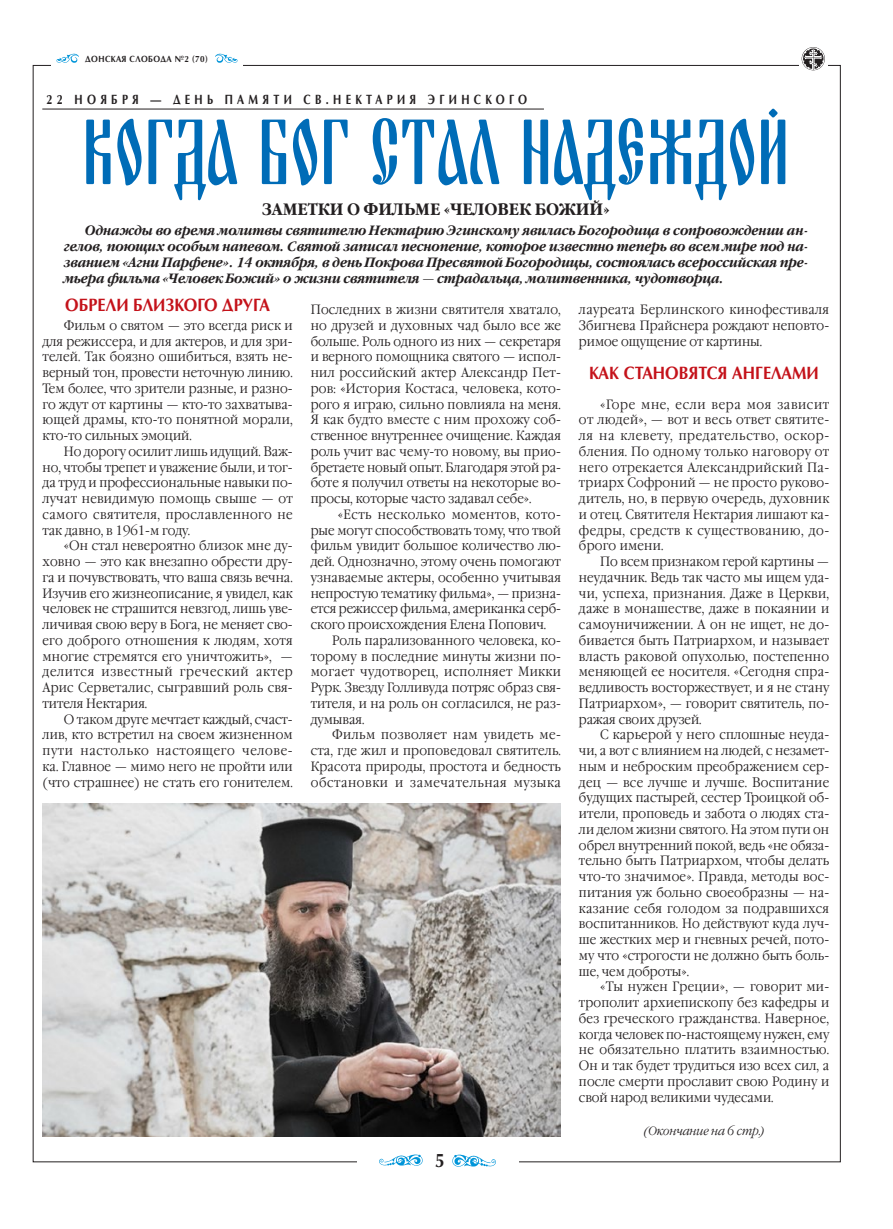
<style>
.page{position:relative;width:893px;height:1229px;background:#fff}
.page>*{position:absolute;margin:0;border:0;box-sizing:border-box;transform-origin:0 0}
.t1{font:96px "Blagovest One";color:#006cb7}
.t2{font:700 19.5px "AG Opus";color:#231f20;scale:.9 1}
.t3{font:700 18px "AG Opus";letter-spacing:.005em;color:#c4121a;scale:.9 1}
.t4{font:700 16.5px "Garamond C";color:#231f20;scale:.9 1}
.t5{font:300 13.5px/15.8px "Garamond C";letter-spacing:.01em;color:#231f20;text-align:justify;scale:.9 1}
.t6{font:italic 700 13.5px/15.8px "Garamond C";letter-spacing:-.005em;color:#231f20;text-align:justify;scale:.9 1}
.t7{font:700 13.5px "AG Opus";letter-spacing:.4em;color:#231f20;scale:.8 1}
.t8{font:italic 300 12px "Garamond C";letter-spacing:-.005em;color:#231f20;scale:.9 1}
.t9{font:700 9px "AG Opus";letter-spacing:.055em;color:#231f20;scale:.9 1}
</style>
<div class="page">
<svg style="left:802px;top:47px;width:23px;height:23px"></svg>
<img style="left:56px;top:53px;width:22px;height:10px">
<img style="left:215px;top:53px;width:22px;height:10px">
<img style="left:379px;top:1154px;width:43px;height:12px">
<img style="left:452px;top:1154px;width:44px;height:12px">
<img style="left:43px;top:803px;width:518px;height:334px">
<hr style="left:42px;top:109px;width:502px;height:1px;background:#231f20">
<p class="t9" style="left:85px;top:54px;width:138px">ДОНСКАЯ СЛОБОДА №2 (70)</p>
<p class="t7" style="left:47px;top:92px;width:186px">22 но ябр я ó день</p>
<p class="t7" style="left:225px;top:92px;width:15px">пам</p>
<p class="t7" style="left:263px;top:92px;width:26px">я ти</p>
<p class="t7" style="left:304px;top:92px;width:66px">св .Нектари</p>
<p class="t7" style="left:410px;top:92px;width:147px">я Эгин ско го</p>
<h1 class="t1" style="left:82px;top:102px;width:708px">Когда Бог стал надеждой</h1>
<p class="t4" style="left:262px;top:200px;width:388px">Заметки о фильме «Человек Божий»</p>
<p class="t6" style="left:64px;top:224px;width:828px;text-indent:21px">Однажды во время молитвы святителю Нектарию Эгинскому явилась Богородица в сопровождении ан&shy;гелов, поющих особым напевом. Святой записал песнопение, которое известно теперь во всем мире под на&shy;званием «Агни Парфене». 14 октября, в день Покрова Пресвятой Богородицы, состоялась всероссийская пре&shy;мьера фильма «Человек Божий» о жизни святителя — страдальца, молитвенника, чудотворца.</p>
<h3 class="t3" style="left:65px;top:295px;width:229px">Обрели близкого друга</h3>
<p class="t5" style="left:43px;top:318px;width:280px;text-indent:21px">Фильм о святом — это всегда риск и для режиссера, и для актеров, и для зри&shy;телей. Так боязно ошибиться, взять не&shy;верный тон, провести неточную линию.<br>Тем более, что зрители разные, и разно&shy;го ждут от картины — кто-то захватыва&shy;ющей драмы, кто-то понятной морали, кто-то сильных эмоций.</p>
<p class="t5" style="left:43px;top:444px;width:280px;text-indent:21px">Но дорогу осилит лишь идущий. Важ&shy;но, чтобы трепет и уважение были, и тог&shy;да труд и профессиональные навыки по&shy;лучат невидимую помощь свыше — от самого святителя, прославленного не так давно, в 1961-м году.</p>
<p class="t5" style="left:42px;top:538px;width:280px;text-indent:21px">«Он стал невероятно близок мне ду&shy;ховно — это как внезапно обрести дру&shy;га и почувствовать, что ваша связь вечна.<br>Изучив его жизнеописание, я увидел, как человек не страшится невзгод, лишь уве&shy;личивая свою веру в Бога, не меняет сво&shy;его доброго отношения к людям, хотя многие стремятся его уничтожить», — делится известный греческий актер Арис Серветалис, сыгравший роль свя&shy;тителя Нектария.</p>
<p class="t5" style="left:42px;top:712px;width:280px;text-indent:21px">О таком друге мечтает каждый, счаст&shy;лив, кто встретил на своем жизненном пути настолько настоящего челове&shy;ка. Главное — мимо него не пройти или (что страшнее) не стать его гонителем.</p>
<p class="t5" style="left:311px;top:302px;width:280px">Последних в жизни святителя хватало, но друзей и духовных чад было все же больше. Роль одного из них — секретаря и верного помощника святого — испол&shy;нил российский актер Александр Пет&shy;ров: «История Костаса, человека, кото&shy;рого я играю, сильно повлияла на меня.<br>Я как будто вместе с ним прохожу соб&shy;ственное внутреннее очищение. Каждая роль учит вас чему-то новому, вы прио&shy;бретаете новый опыт. Благодаря этой ра&shy;боте я получил ответы на некоторые во&shy;просы, которые часто задавал себе».</p>
<p class="t5" style="left:311px;top:507px;width:280px;text-indent:27px">«Есть несколько моментов, кото&shy;рые могут способствовать тому, что твой фильм увидит большое количество лю&shy;дей. Однозначно, этому очень помогают узнаваемые актеры, особенно учитывая непростую тематику фильма», — призна&shy;ется режиссер фильма, американка серб&shy;ского происхождения Елена Попович.</p>
<p class="t5" style="left:311px;top:633px;width:280px;text-indent:21px">Роль парализованного человека, ко&shy;торому в последние минуты жизни по&shy;могает чудотворец, исполняет Микки Рурк. Звезду Голливуда потряс образ свя&shy;тителя, и на роль он согласился, не раз&shy;думывая.</p>
<p class="t5" style="left:311px;top:727px;width:280px;text-indent:21px">Фильм позволяет нам увидеть ме&shy;ста, где жил и проповедовал святитель.<br>Красота природы, простота и бедность обстановки и замечательная музыка</p>
<h2 class="t2" style="left:435px;top:1149px;width:12px">5</h2>
<p class="t5" style="left:579px;top:302px;width:280px">лауреата Берлинского кинофестиваля Збигнева Прайснера рождают неповто&shy;римое ощущение от картины.</p>
<h3 class="t3" style="left:589px;top:363px;width:64px">Как станов</h3>
<h3 class="t3" style="left:689px;top:363px;width:118px">ятся ан гелами</h3>
<p class="t5" style="left:579px;top:397px;width:280px;text-indent:21px">«Горе мне, если вера моя зависит от людей», — вот и весь ответ святите&shy;ля на клевету, предательство, оскор&shy;бления. По одному только наговору от него отрекается Александрийский Па&shy;триарх Софроний — не просто руково&shy;дитель, но, в первую очередь, духовник и отец. Святителя Нектария лишают ка&shy;федры, средств к существованию, до&shy;брого имени.</p>
<p class="t5" style="left:579px;top:554px;width:280px;text-indent:21px">По всем признаком герой картины — неудачник. Ведь так часто мы ищем уда&shy;чи, успеха, признания. Даже в Церкви, даже в монашестве, даже в покаянии и самоуничижении. А он не ищет, не до&shy;бивается быть Патриархом, и называет власть раковой опухолью, постепенно меняющей ее носителя. «Сегодня спра&shy;ведливость восторжествует, и я не стану Патриархом», — говорит святитель, по&shy;ражая своих друзей.</p>
<p class="t5" style="left:579px;top:727px;width:280px;text-indent:21px">С карьерой у него сплошные неуда&shy;чи, а вот с влиянием на людей, с незамет&shy;ным и неброским преображением сер&shy;дец — все лучше и лучше. Воспитание будущих пастырей, сестер Троицкой об&shy;ители, проповедь и забота о людях ста&shy;ли делом жизни святого. На этом пути он обрел внутренний покой, ведь «не обяза&shy;тельно быть Патриархом, чтобы делать что-то значимое». Правда, методы вос&shy;питания уж больно своеобразны — на&shy;казание себя голодом за подравшихся воспитанников. Но действуют куда луч&shy;ше жестких мер и гневных речей, пото&shy;му что «строгости не должно быть боль&shy;ше, чем доброты».</p>
<p class="t5" style="left:579px;top:979px;width:280px;text-indent:21px">«Ты нужен Греции», — говорит ми&shy;трополит архиепископу без кафедры и без греческого гражданства. Наверное, когда человек по-настоящему нужен, ему не обязательно платить взаимностью.<br>Он и так будет трудиться изо всех сил, а после смерти прославит свою Родину и свой народ великими чудесами.</p>
<p class="t8" style="left:643px;top:1125px;width:136px">(Окончание на 6 стр.)</p>
</div>
